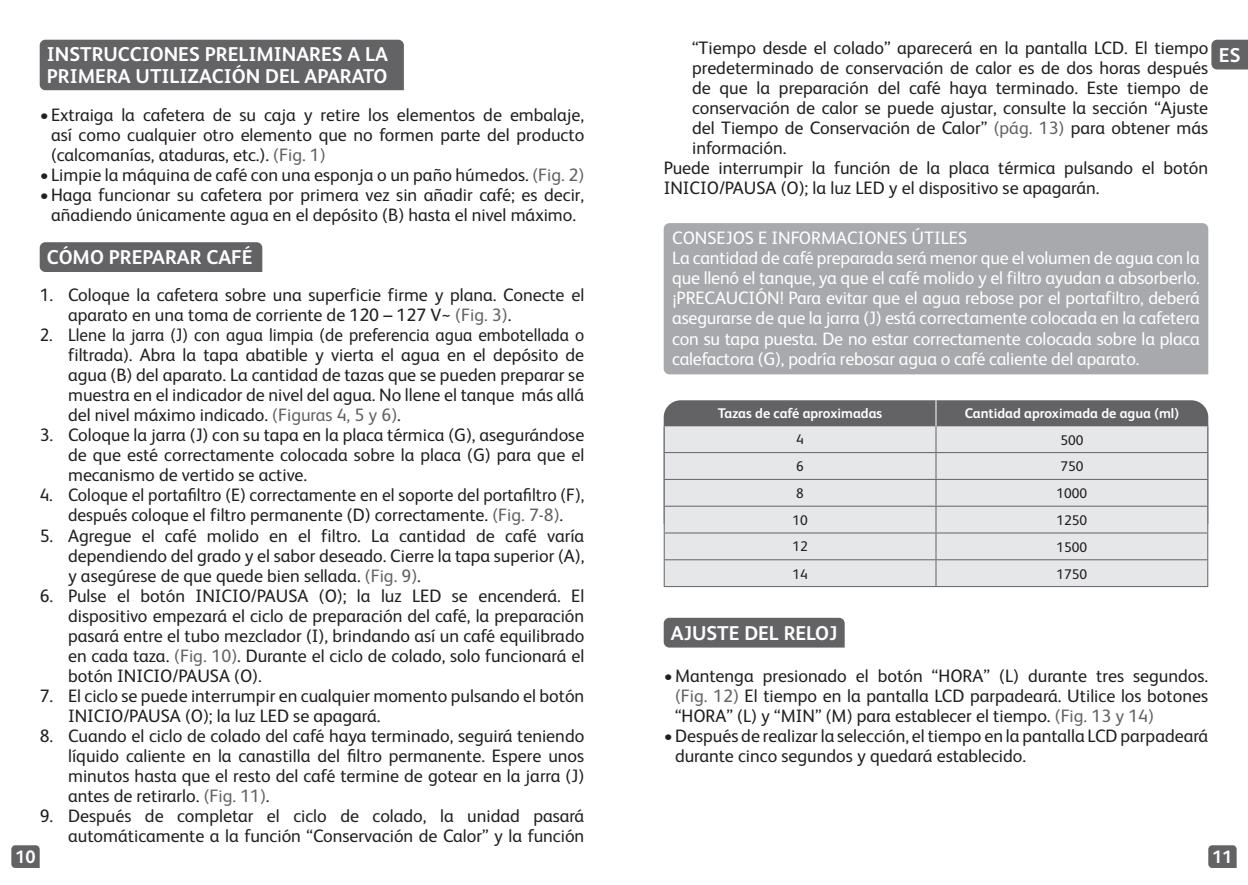
<style>
.page{position:relative;width:1248px;height:885px;background:#fff}
.page>*{position:absolute;margin:0;border:0;box-sizing:border-box;transform-origin:0 0}
.t1{font:700 20px/22px "FS Albert";color:#fff}
.t2{font:18px/20px "FS Albert";color:#231f20;text-align:justify}
.t3{font:18px/20px "FS Albert";letter-spacing:-.01em;color:#fff}
.t4{font:18px/20px "FS Albert";color:#231f20;text-align:justify;scale:.95 1}
.t5{font:700 18px "FS Albert";color:#fff}
.t6{font:700 14px "FS Albert";color:#fff}
.t7{font:14px "FS Albert";color:#231f20}
.s1{color:#636366}
</style>
<div class="page">
<svg style="left:1208px;top:845px;width:28px;height:22px"></svg>
<svg style="left:11px;top:845px;width:29px;height:22px"></svg>
<svg style="left:1211px;top:40px;width:36px;height:29px"></svg>
<div style="left:40px;top:242px;width:222px;height:30px;background:#636366"></div>
<div style="left:40px;top:40px;width:364px;height:50px;background:#636366"></div>
<div style="left:663px;top:223px;width:545px;height:151px;background:#a8a9ad"></div>
<div style="left:663px;top:400px;width:545px;height:26px;background:#636366"></div>
<div style="left:664px;top:426px;width:543px;height:160px;background:#e6e7e9"></div>
<hr style="left:663px;top:452px;width:272px;height:1px;background:#636366">
<hr style="left:935px;top:452px;width:273px;height:1px;background:#636366">
<hr style="left:663px;top:479px;width:272px;height:1px;background:#636366">
<hr style="left:935px;top:479px;width:273px;height:1px;background:#636366">
<hr style="left:663px;top:505px;width:272px;height:1px;background:#636366">
<hr style="left:935px;top:505px;width:273px;height:1px;background:#636366">
<hr style="left:663px;top:532px;width:272px;height:1px;background:#636366">
<hr style="left:935px;top:532px;width:273px;height:1px;background:#636366">
<hr style="left:663px;top:559px;width:272px;height:1px;background:#636366">
<svg style="left:663px;top:426px;width:1px;height:160px"></svg>
<hr style="left:935px;top:559px;width:273px;height:1px;background:#636366">
<svg style="left:935px;top:400px;width:1px;height:186px"></svg>
<svg style="left:1207px;top:426px;width:1px;height:160px"></svg>
<hr style="left:663px;top:586px;width:272px;height:1px;background:#636366">
<hr style="left:935px;top:586px;width:273px;height:1px;background:#636366">
<div style="left:663px;top:617px;width:181px;height:30px;background:#636366"></div>
<p class="t1" style="left:47px;top:42px;width:343px">INSTRUCCIONES PRELIMINARES A LA<br>PRIMERA UTILIZACIÓN DEL APARATO</p>
<p class="t2" style="left:51px;top:104px;width:534px;text-indent:-11px">•Extraiga la cafetera de su caja y retire los elementos de embalaje, así como cualquier otro elemento que no formen parte del producto (calcomanías, ataduras, etc.). <span class="s1">(Fig. 1)</span></p>
<p class="t2" style="left:40px;top:164px;width:546px">•Limpie la máquina de café con una esponja o un paño húmedos. <span class="s1">(Fig. 2)</span></p>
<p class="t2" style="left:40px;top:184px;width:546px;text-align:center">•Haga funcionar su cafetera por primera vez sin añadir café; es decir, añadiendo únicamente agua en el depósito (B) hasta el nivel máximo.</p>
<p class="t1" style="left:47px;top:245px;width:207px">CÓMO PREPARAR CAFÉ</p>
<p class="t2" style="left:68px;top:284px;width:517px;text-indent:-28px">1. Coloque la cafetera sobre una superficie firme y plana. Conecte el aparato en una toma de corriente de 120 – 127 V~ <span class="s1">(Fig. 3)</span>.</p>
<p class="t4" style="left:68px;top:324px;width:545px;text-indent:-28px">2. Llene la jarra (J) con agua limpia (de preferencia agua embotellada o filtrada). Abra la tapa abatible y vierta el agua en el depósito de agua (B) del aparato. La cantidad de tazas que se pueden preparar se muestra en el indicador de nivel del agua. No llene el tanque más allá del nivel máximo indicado. <span class="s1">(Figuras 4, 5 y 6)</span>.</p>
<p class="t2" style="left:68px;top:424px;width:517px;text-indent:-28px">3. Coloque la jarra (J) con su tapa en la placa térmica (G), asegurándose de que esté correctamente colocada sobre la placa (G) para que el mecanismo de vertido se active.</p>
<p class="t2" style="left:40px;top:484px;width:546px;text-align:center">4. Coloque el portafiltro (E) correctamente en el soporte del portafiltro (F), después coloque el filtro permanente (D) correctamente. <span class="s1">(Fig. 7-8)</span>.</p>
<p class="t2" style="left:68px;top:524px;width:517px;text-indent:-28px">5. Agregue el café molido en el filtro. La cantidad de café varía dependiendo del grado y el sabor deseado. Cierre la tapa superior (A), y asegúrese de que quede bien sellada. <span class="s1">(Fig. 9)</span>.</p>
<p class="t2" style="left:68px;top:584px;width:517px;text-indent:-28px">6. Pulse el botón INICIO/PAUSA (O); la luz LED se encenderá. El dispositivo empezará el ciclo de preparación del café, la preparación pasará entre el tubo mezclador (I), brindando así un café equilibrado en cada taza. <span class="s1">(Fig. 10)</span>. Durante el ciclo de colado, solo funcionará el botón INICIO/PAUSA (O).</p>
<p class="t2" style="left:68px;top:684px;width:517px;text-indent:-28px">7. El ciclo se puede interrumpir en cualquier momento pulsando el botón<br>INICIO/PAUSA (O); la luz LED se apagará.</p>
<p class="t2" style="left:68px;top:724px;width:517px;text-indent:-28px">8. Cuando el ciclo de colado del café haya terminado, seguirá teniendo líquido caliente en la canastilla del filtro permanente. Espere unos minutos hasta que el resto del café termine de gotear en la jarra (J) antes de retirarlo. <span class="s1">(Fig. 11)</span>.</p>
<p class="t2" style="left:40px;top:804px;width:546px;text-align:right">9. Después de completar el ciclo de colado, la unidad pasará automáticamente a la función “Conservación de Calor” y la función</p>
<p class="t2" style="left:692px;top:36px;width:517px">“Tiempo desde el colado” aparecerá en la pantalla LCD. El tiempo</p>
<p class="t2" style="left:692px;top:56px;width:517px">predeterminado de conservación de calor es de dos horas después</p>
<p class="t2" style="left:692px;top:76px;width:517px">de que la preparación del café haya terminado. Este tiempo de</p>
<p class="t2" style="left:692px;top:96px;width:517px">conservación de calor se puede ajustar, consulte la sección “Ajuste</p>
<p class="t2" style="left:692px;top:116px;width:517px">del Tiempo de Conservación de Calor” <span class="s1">(pág. 13)</span> para obtener más</p>
<p class="t2" style="left:692px;top:136px;width:96px">información.</p>
<p class="t2" style="left:663px;top:156px;width:546px">Puede interrumpir la función de la placa térmica pulsando el botón</p>
<p class="t2" style="left:663px;top:176px;width:437px">INICIO/PAUSA (O); la luz LED y el dispositivo se apagarán.</p>
<p class="t3" style="left:672px;top:227px;width:529px">CONSEJOS E INFORMACIONES ÚTILES<br>La cantidad de café preparada será menor que el volumen de agua con la que llenó el tanque, ya que el café molido y el filtro ayudan a absorberlo. ¡PRECAUCIÓN! Para evitar que el agua rebose por el portafiltro, deberá asegurarse de que la jarra (J) está correctamente colocada en la cafetera con su tapa puesta. De no estar correctamente colocada sobre la placa calefactora (G), podría rebosar agua o café caliente del aparato.</p>
<p class="t6" style="left:718px;top:404px;width:166px">Tazas de café aproximadas</p>
<p class="t6" style="left:964px;top:404px;width:216px">Cantidad aproximada de agua (ml)</p>
<p class="t7" style="left:796px;top:430px;width:9px">4</p>
<p class="t7" style="left:1060px;top:430px;width:25px">500</p>
<p class="t7" style="left:796px;top:457px;width:9px">6</p>
<p class="t7" style="left:1060px;top:457px;width:25px">750</p>
<p class="t7" style="left:796px;top:483px;width:9px">8</p>
<p class="t7" style="left:1056px;top:484px;width:32px">1000</p>
<p class="t7" style="left:792px;top:510px;width:17px">10</p>
<p class="t7" style="left:1056px;top:511px;width:32px">1250</p>
<p class="t7" style="left:792px;top:537px;width:17px">12</p>
<p class="t7" style="left:1056px;top:537px;width:32px">1500</p>
<p class="t7" style="left:792px;top:564px;width:17px">14</p>
<p class="t7" style="left:1056px;top:564px;width:32px">1750</p>
<p class="t1" style="left:1218px;top:43px;width:23px">ES</p>
<p class="t1" style="left:670px;top:621px;width:168px">AJUSTE DEL RELOJ</p>
<p class="t2" style="left:675px;top:664px;width:534px;text-indent:-11px">•Mantenga presionado el botón “HORA” (L) durante tres segundos. <span class="s1">(Fig. 12)</span> El tiempo en la pantalla LCD parpadeará. Utilice los botones “HORA” (L) y “MIN” (M) para establecer el tiempo. <span class="s1">(Fig. 13 y 14)</span></p>
<p class="t2" style="left:675px;top:724px;width:534px;text-indent:-11px">•Después de realizar la selección, el tiempo en la pantalla LCD parpadeará durante cinco segundos y quedará establecido.</p>
<p class="t5" style="left:15px;top:844px;width:22px">10</p>
<p class="t5" style="left:1211px;top:844px;width:22px">11</p>
</div>
